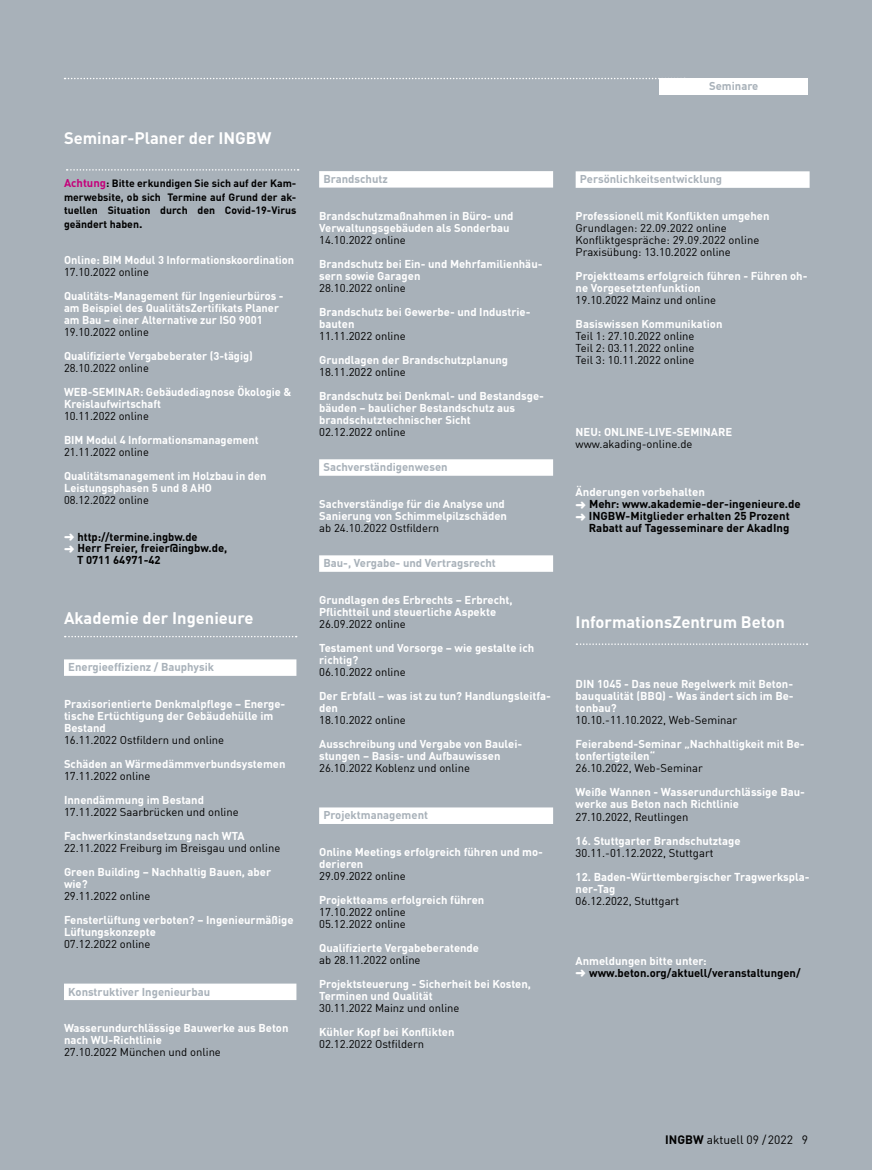
<style>
.page{position:relative;width:872px;height:1170px;background:#fff}
.page>*{position:absolute;margin:0;border:0;box-sizing:border-box;transform-origin:0 0}
.t1{font:700 16.5px "DINOT";color:#fff}
.t2{font:700 16.5px "DIN Offc";color:#fff}
.t3{font:12px "DIN Offc";color:#000}
.t4{font:700 11.25px/12px "DIN Offc";color:#fff}
.t5{font:11.25px/12px "DIN Offc";color:#000}
.t6{font:700 11.25px/11.7px "DIN Offc";color:#000}
.t7{font:700 11.25px "DIN Offc";color:#a8b1b9}
.t8{font:700 11.25px "DINOT";color:#a8b1b9}
.t9{font:700 11.25px "DINOT";color:#000}
.t10{font:700 11.25px "DINOT";color:#fff}
.t11{font:700 10.5px/13.5px "DIN Offc";color:#000;text-align:justify}
.t12{font:700 10.5px "DINOT";color:#000}
.s1{font-size:11.25px;color:#c4007a}
.s2{font-family:"DINOT"}
.s3{font-size:12px}
.s4{font-weight:700}
</style>
<div class="page">
<div style="left:1px;top:0;width:871px;height:1169px;background:#a8b1b9"></div>
<svg style="left:65px;top:78px;width:594px;height:1px"></svg>
<svg style="left:67px;top:169px;width:232px;height:2px"></svg>
<div style="left:659px;top:78px;width:149px;height:16px;background:#fff"></div>
<div style="left:64px;top:659px;width:232px;height:16px;background:#fff"></div>
<div style="left:64px;top:983px;width:232px;height:16px;background:#fff"></div>
<svg style="left:65px;top:636px;width:232px;height:1px"></svg>
<div style="left:319px;top:171px;width:234px;height:16px;background:#fff"></div>
<div style="left:319px;top:459px;width:234px;height:16px;background:#fff"></div>
<div style="left:319px;top:555px;width:234px;height:16px;background:#fff"></div>
<div style="left:319px;top:807px;width:234px;height:16px;background:#fff"></div>
<div style="left:575px;top:171px;width:234px;height:17px;background:#fff"></div>
<svg style="left:576px;top:643px;width:231px;height:2px"></svg>
<h1 class="t1" style="left:64px;top:127px;width:209px">Seminar-Planer der INGBW</h1>
<p class="t12" style="left:64px;top:177px;width:234px"><span class="s1">Achtung</span>: Bitte erkundigen Sie sich auf der Kam-</p>
<p class="t11" style="left:64px;top:190px;width:234px"><span class="s2">merwebsite</span>, ob sich Termine auf Grund der ak&shy;tuellen Situation durch den Covid-19-Virus geändert haben<span class="s3">.</span></p>
<p class="t4" style="left:64px;top:253px;width:232px">Online: BIM Modul 3 Informationskoordination</p>
<p class="t5" style="left:64px;top:265px;width:86px">17.10.2022 online</p>
<p class="t4" style="left:64px;top:289px;width:221px">Qualitäts-Management für Ingenieurbüros - am Beispiel des QualitätsZertifikats Planer am Bau – einer Alternative zur ISO 9001</p>
<p class="t5" style="left:64px;top:325px;width:86px">19.10.2022 online</p>
<p class="t4" style="left:64px;top:349px;width:190px">Qualifizierte Vergabeberater (3-tägig)</p>
<p class="t5" style="left:64px;top:361px;width:86px">28.10.2022 online</p>
<p class="t4" style="left:64px;top:385px;width:229px">WEB-SEMINAR: Gebäudediagnose Ökologie &amp;<br>Kreislaufwirtschaft</p>
<p class="t5" style="left:64px;top:409px;width:86px">10.11.2022 online</p>
<p class="t4" style="left:64px;top:433px;width:196px">BIM Modul 4 Informationsmanagement</p>
<p class="t5" style="left:64px;top:445px;width:86px">21.11.2022 online</p>
<p class="t4" style="left:64px;top:469px;width:204px">Qualitätsmanagement im Holzbau in den<br>Leistungsphasen 5 und 8 AHO</p>
<p class="t5" style="left:64px;top:493px;width:86px">08.12.2022 online</p>
<p class="t6" style="left:77px;top:530px;width:152px">http://termine.ingbw.de<br>Herr Freier, freier@ingbw.de,<br>T 0711 64971-42</p>
<h1 class="t2" style="left:64px;top:607px;width:191px">Akademie der Ingenieure</h1>
<p class="t7" style="left:68px;top:660px;width:147px">Energieeffizienz / Bauphysik</p>
<p class="t4" style="left:64px;top:697px;width:223px">Praxisorientierte Denkmalpflege – Energe&shy;tische Ertüchtigung der Gebäudehülle im<br>Bestand</p>
<p class="t5" style="left:64px;top:733px;width:162px">16.11.2022 Ostfildern und online</p>
<p class="t4" style="left:64px;top:757px;width:223px">Schäden an Wärmedämmverbundsystemen</p>
<p class="t5" style="left:64px;top:769px;width:88px">17.11.2022 online</p>
<p class="t4" style="left:64px;top:793px;width:142px">Innendämmung im Bestand</p>
<p class="t5" style="left:64px;top:805px;width:176px">17.11.2022 Saarbrücken und online</p>
<p class="t4" style="left:64px;top:829px;width:182px">Fachwerkinstandsetzung nach WTA</p>
<p class="t5" style="left:64px;top:841px;width:218px">22.11.2022 Freiburg im Breisgau und online</p>
<p class="t4" style="left:64px;top:865px;width:209px">Green Building – Nachhaltig Bauen, aber wie?</p>
<p class="t5" style="left:64px;top:889px;width:88px">29.11.2022 online</p>
<p class="t4" style="left:64px;top:913px;width:231px">Fensterlüftung verboten? – Ingenieurmäßige<br>Lüftungskonzepte</p>
<p class="t5" style="left:64px;top:938px;width:88px">07.12.2022 online</p>
<p class="t7" style="left:68px;top:984px;width:143px">Konstruktiver Ingenieurbau</p>
<p class="t4" style="left:64px;top:1021px;width:226px">Wasserundurchlässige Bauwerke aus Beton nach WU-Richtlinie</p>
<p class="t5" style="left:64px;top:1046px;width:158px">27.10.2022 München und online</p>
<p class="t7" style="left:323px;top:172px;width:66px">Brandschutz</p>
<p class="t4" style="left:319px;top:209px;width:196px">Brandschutzmaßnahmen in Büro- und<br>Verwaltungsgebäuden als Sonderbau</p>
<p class="t5" style="left:319px;top:233px;width:88px">14.10.2022 online</p>
<p class="t4" style="left:319px;top:257px;width:225px">Brandschutz bei Ein- und Mehrfamilienhäu&shy;sern sowie Garagen</p>
<p class="t5" style="left:319px;top:281px;width:88px">28.10.2022 online</p>
<p class="t4" style="left:319px;top:305px;width:213px">Brandschutz bei Gewerbe- und Industrie&shy;bauten</p>
<p class="t5" style="left:319px;top:329px;width:88px">11.11.2022 online</p>
<p class="t4" style="left:319px;top:353px;width:190px">Grundlagen der Brandschutzplanung</p>
<p class="t5" style="left:319px;top:365px;width:88px">18.11.2022 online</p>
<p class="t4" style="left:319px;top:389px;width:226px">Brandschutz bei Denkmal- und Bestandsge&shy;bäuden – baulicher Bestandschutz aus brandschutztechnischer Sicht</p>
<p class="t5" style="left:319px;top:425px;width:88px">02.12.2022 online</p>
<p class="t7" style="left:323px;top:460px;width:126px">Sachverständigenwesen</p>
<p class="t4" style="left:319px;top:497px;width:189px">Sachverständige für die Analyse und<br>Sanierung von Schimmelpilzschäden</p>
<p class="t5" style="left:319px;top:521px;width:121px">ab 24.10.2022 Ostfildern</p>
<p class="t7" style="left:323px;top:556px;width:174px">Bau-, Vergabe- und Vertragsrecht</p>
<p class="t4" style="left:319px;top:593px;width:195px">Grundlagen des Erbrechts – Erbrecht,<br>Pflichtteil und steuerliche Aspekte</p>
<p class="t5" style="left:319px;top:618px;width:88px">26.09.2022 online</p>
<p class="t4" style="left:319px;top:641px;width:216px">Testament und Vorsorge – wie gestalte ich richtig?</p>
<p class="t5" style="left:319px;top:666px;width:88px">06.10.2022 online</p>
<p class="t4" style="left:319px;top:689px;width:233px">Der Erbfall – was ist zu tun? Handlungsleitfa&shy;den</p>
<p class="t5" style="left:319px;top:713px;width:88px">18.10.2022 online</p>
<p class="t4" style="left:319px;top:737px;width:204px">Ausschreibung und Vergabe von Baulei&shy;stungen – Basis- und Aufbauwissen</p>
<p class="t5" style="left:319px;top:761px;width:152px">26.10.2022 Koblenz und online</p>
<p class="t8" style="left:323px;top:808px;width:106px">Projektmanagement</p>
<p class="t4" style="left:319px;top:845px;width:225px">Online Meetings erfolgreich führen und mo&shy;derieren</p>
<p class="t5" style="left:319px;top:869px;width:88px">29.09.2022 online</p>
<p class="t4" style="left:319px;top:893px;width:167px">Projektteams erfolgreich führen</p>
<p class="t5" style="left:319px;top:905px;width:88px">17.10.2022 online<br>05.12.2022 online</p>
<p class="t4" style="left:319px;top:941px;width:161px">Qualifizierte Vergabeberatende</p>
<p class="t5" style="left:319px;top:953px;width:103px">ab 28.11.2022 online</p>
<p class="t4" style="left:319px;top:977px;width:213px">Projektsteuerung - Sicherheit bei Kosten,<br>Terminen und Qualität</p>
<p class="t5" style="left:319px;top:1002px;width:142px">30.11.2022 Mainz und online</p>
<p class="t4" style="left:319px;top:1025px;width:137px">Kühler Kopf bei Konflikten</p>
<p class="t5" style="left:319px;top:1038px;width:107px">02.12.2022 Ostfildern</p>
<p class="t7" style="left:709px;top:78px;width:51px">Seminare</p>
<p class="t8" style="left:580px;top:172px;width:144px">Persönlichkeitsentwicklung</p>
<p class="t4" style="left:575px;top:209px;width:195px">Professionell mit Konflikten umgehen</p>
<p class="t5" style="left:575px;top:222px;width:185px">Grundlagen: 22.09.2022 online<br>Konfliktgespräche: 29.09.2022 online<br>Praxisübung: 13.10.2022 online</p>
<p class="t4" style="left:575px;top:269px;width:233px">Projektteams erfolgreich führen - Führen oh&shy;ne Vorgesetztenfunktion</p>
<p class="t5" style="left:575px;top:294px;width:142px">19.10.2022 Mainz und online</p>
<p class="t4" style="left:575px;top:317px;width:148px">Basiswissen Kommunikation</p>
<p class="t5" style="left:575px;top:330px;width:120px;text-align:justify">Teil 1: 27.10.2022 online Teil 2: 03.11.2022 online Teil 3: 10.11.2022 online</p>
<p class="t4" style="left:575px;top:425px;width:158px">NEU: ONLINE-LIVE-SEMINARE</p>
<p class="t5" style="left:575px;top:438px;width:118px">www.akading-online.de</p>
<p class="t4" style="left:575px;top:485px;width:131px">Änderungen vorbehalten</p>
<p class="t6" style="left:589px;top:497px;width:213px">Mehr: www.akademie-der-ingenieure.de<br>INGBW-Mitglieder erhalten 25 Prozent<br>Rabatt auf Tagesseminare der AkadIng</p>
<h1 class="t1" style="left:575px;top:611px;width:211px">InformationsZentrum Beton</h1>
<p class="t4" style="left:575px;top:677px;width:219px;text-align:justify">DIN 1045 - Das neue Regelwerk mit Beton&shy;bauqualität (BBQ) - Was ändert sich im Be&shy;tonbau?</p>
<p class="t5" style="left:575px;top:714px;width:163px">10.10.-11.10.2022, Web-Seminar</p>
<p class="t4" style="left:575px;top:737px;width:230px">Feierabend-Seminar „Nachhaltigkeit mit Be&shy;tonfertigteilen“</p>
<p class="t5" style="left:575px;top:762px;width:129px">26.10.2022, Web-Seminar</p>
<p class="t4" style="left:575px;top:785px;width:231px">Weiße Wannen - Wasserundurchlässige Bau&shy;werke aus Beton nach Richtlinie</p>
<p class="t5" style="left:575px;top:810px;width:114px">27.10.2022, Reutlingen</p>
<p class="t4" style="left:575px;top:833px;width:166px">16. Stuttgarter Brandschutztage</p>
<p class="t5" style="left:575px;top:846px;width:139px">30.11.-01.12.2022, Stuttgart</p>
<p class="t4" style="left:575px;top:869px;width:235px">12. Baden-Württembergischer Tragwerkspla&shy;ner-Tag</p>
<p class="t5" style="left:575px;top:894px;width:105px">06.12.2022, Stuttgart</p>
<p class="t10" style="left:575px;top:953px;width:132px">Anmeldungen bitte unter:</p>
<p class="t9" style="left:589px;top:965px;width:213px">www.beton.org/aktuell/veranstaltungen/</p>
<p class="t3" style="left:665px;top:1131px;width:144px"><span class="s4">INGBW</span> aktuell 09 /2022 9</p>
</div>
